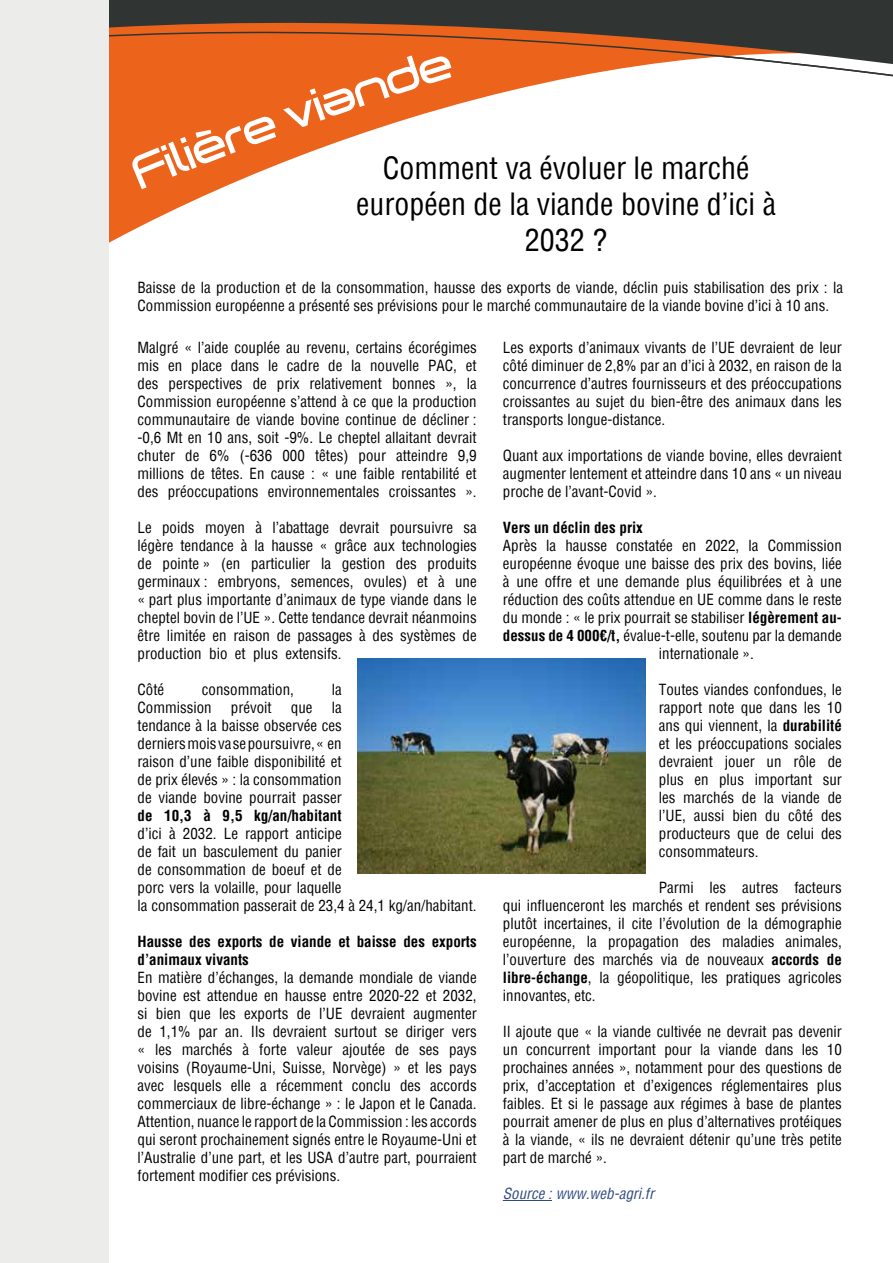
<style>
.page{position:relative;width:893px;height:1263px;background:#fff}
.page>*{position:absolute;margin:0;border:0;box-sizing:border-box;transform-origin:0 0}
.t1{font:45px "Dekers Bold";color:#fff}
.t2{font:condensed 30px/36px "Helvetica";color:#000;text-align:center}
.t3{font:condensed 15px/18px "Helvetica";color:#000;text-align:justify}
.t4{font:700 condensed 15px/18px "Helvetica";color:#000}
.t5{font:italic condensed 15px "Helvetica";color:#2e4880}
.s1{font-weight:700}
</style>
<div class="page">
<svg style="left:109px;top:0;width:784px;height:243px"></svg>
<div style="left:0;top:0;width:109px;height:1263px;background:#ececeb"></div>
<hr style="left:503px;top:1200px;width:49px;height:1px;background:#2e4880">
<img style="left:358px;top:658px;width:287px;height:216px">
<svg style="left:188px;top:54px;width:266px;height:112px"></svg>
<h1 class="t1" style="left:124px;top:151px;width:65px;rotate:-22deg">Fili</h1>
<h2 class="t2" style="left:356px;top:150px;width:421px">Comment va évoluer le marché européen de la viande bovine d’ici à<br>2032 ?</h2>
<p class="t3" style="left:138px;top:279px;width:707px">Baisse de la production et de la consommation, hausse des exports de viande, déclin puis stabilisation des prix : la<br>Commission européenne a présenté ses prévisions pour le marché communautaire de la viande bovine d’ici à 10 ans.</p>
<p class="t3" style="left:503px;top:338px;width:341px">Les exports d’animaux vivants de l’UE devraient de leur côté diminuer de 2,8% par an d’ici à 2032, en raison de la concurrence d’autres fournisseurs et des préoccupations croissantes au sujet du bien-être des animaux dans les transports longue-distance.</p>
<p class="t3" style="left:503px;top:446px;width:341px">Quant aux importations de viande bovine, elles devraient augmenter lentement et atteindre dans 10 ans « un niveau proche de l’avant-Covid ».</p>
<p class="t4" style="left:503px;top:518px;width:141px">Vers un déclin des prix</p>
<p class="t3" style="left:503px;top:536px;width:341px">Après la hausse constatée en 2022, la Commission</p>
<p class="t3" style="left:503px;top:554px;width:341px">européenne évoque une baisse des prix des bovins, liée</p>
<p class="t3" style="left:503px;top:572px;width:341px">à une offre et une demande plus équilibrées et à une</p>
<p class="t3" style="left:503px;top:590px;width:341px">réduction des coûts attendue en UE comme dans le reste</p>
<p class="t3" style="left:503px;top:608px;width:340px">du monde : « le prix pourrait se stabiliser <span class="s1">légèrement au-</span></p>
<p class="t3" style="left:503px;top:626px;width:341px"><span class="s1">dessus de 4 000€/t,</span> évalue-t-elle, soutenu par la demande</p>
<p class="t3" style="left:659px;top:644px;width:96px">internationale ».</p>
<p class="t3" style="left:659px;top:680px;width:185px">Toutes viandes confondues, le rapport note que dans les 10 ans qui viennent, la <span class="s1">durabilité </span>et les préoccupations sociales devraient jouer un rôle de plus en plus important sur les marchés de la viande de l’UE, aussi bien du côté des producteurs que de celui des consommateurs.</p>
<p class="t3" style="left:503px;top:878px;width:341px;text-indent:156px">Parmi les autres facteurs qui influenceront les marchés et rendent ses prévisions plutôt incertaines, il cite l’évolution de la démographie européenne, la propagation des maladies animales, l’ouverture des marchés via de nouveaux <span class="s1">accords de libre-échange</span>, la géopolitique, les pratiques agricoles innovantes, etc.</p>
<p class="t3" style="left:503px;top:1022px;width:341px">Il ajoute que « la viande cultivée ne devrait pas devenir un concurrent important pour la viande dans les 10 prochaines années », notamment pour des questions de prix, d’acceptation et d’exigences réglementaires plus faibles. Et si le passage aux régimes à base de plantes pourrait amener de plus en plus d’alternatives protéiques à la viande, « ils ne devraient détenir qu’une très petite part de marché ».</p>
<p class="t3" style="left:138px;top:338px;width:341px">Malgré « l’aide couplée au revenu, certains écorégimes mis en place dans le cadre de la nouvelle PAC, et des perspectives de prix relativement bonnes », la Commission européenne s’attend à ce que la production communautaire de viande bovine continue de décliner : -0,6 Mt en 10 ans, soit -9%. Le cheptel allaitant devrait chuter de 6% (-636 000 têtes) pour atteindre 9,9 millions de têtes. En cause : « une faible rentabilité et des préoccupations environnementales croissantes ».</p>
<p class="t3" style="left:138px;top:518px;width:341px">Le poids moyen à l’abattage devrait poursuivre sa légère tendance à la hausse « grâce aux technologies de pointe » (en particulier la gestion des produits germinaux : embryons, semences, ovules) et à une « part plus importante d’animaux de type viande dans le cheptel bovin de l’UE ». Cette tendance devrait néanmoins être limitée en raison de passages à des systèmes de production bio et plus extensifs.</p>
<p class="t3" style="left:138px;top:680px;width:28px">Côté</p>
<p class="t3" style="left:202px;top:680px;width:94px">consommation,</p>
<p class="t3" style="left:332px;top:680px;width:11px">la</p>
<p class="t3" style="left:138px;top:698px;width:76px">Commission</p>
<p class="t3" style="left:231px;top:698px;width:42px">prévoit</p>
<p class="t3" style="left:291px;top:698px;width:23px">que</p>
<p class="t3" style="left:138px;top:698px;width:206px;text-indent:194px">la tendance à la baisse observée ces derniers mois va se poursuivre, « en raison d’une faible disponibilité et de prix élevés » : la consommation de viande bovine pourrait passer</p>
<p class="t4" style="left:138px;top:806px;width:205px">de 10,3 à 9,5 kg/an/habitant</p>
<p class="t3" style="left:138px;top:824px;width:341px;text-align:left">d’ici à 2032. Le rapport anticipe<br>de fait un basculement du panier<br>de consommation de boeuf et de<br>porc vers la volaille, pour laquelle<br>la consommation passerait de 23,4 à 24,1 kg/an/habitant.</p>
<p class="t4" style="left:138px;top:932px;width:341px">Hausse des exports de viande et baisse des exports d’animaux vivants</p>
<p class="t3" style="left:138px;top:968px;width:341px">En matière d’échanges, la demande mondiale de viande bovine est attendue en hausse entre 2020-22 et 2032, si bien que les exports de l’UE devraient augmenter de 1,1% par an. Ils devraient surtout se diriger vers « les marchés à forte valeur ajoutée de ses pays voisins (Royaume-Uni, Suisse, Norvège) » et les pays avec lesquels elle a récemment conclu des accords commerciaux de libre-échange » : le Japon et le Canada.<br>Attention, nuance le rapport de la Commission : les accords qui seront prochainement signés entre le Royaume-Uni et l’Australie d’une part, et les USA d’autre part, pourraient fortement modifier ces prévisions.</p>
<p class="t5" style="left:503px;top:1184px;width:153px">Source : www.web-agri.fr</p>
</div>
